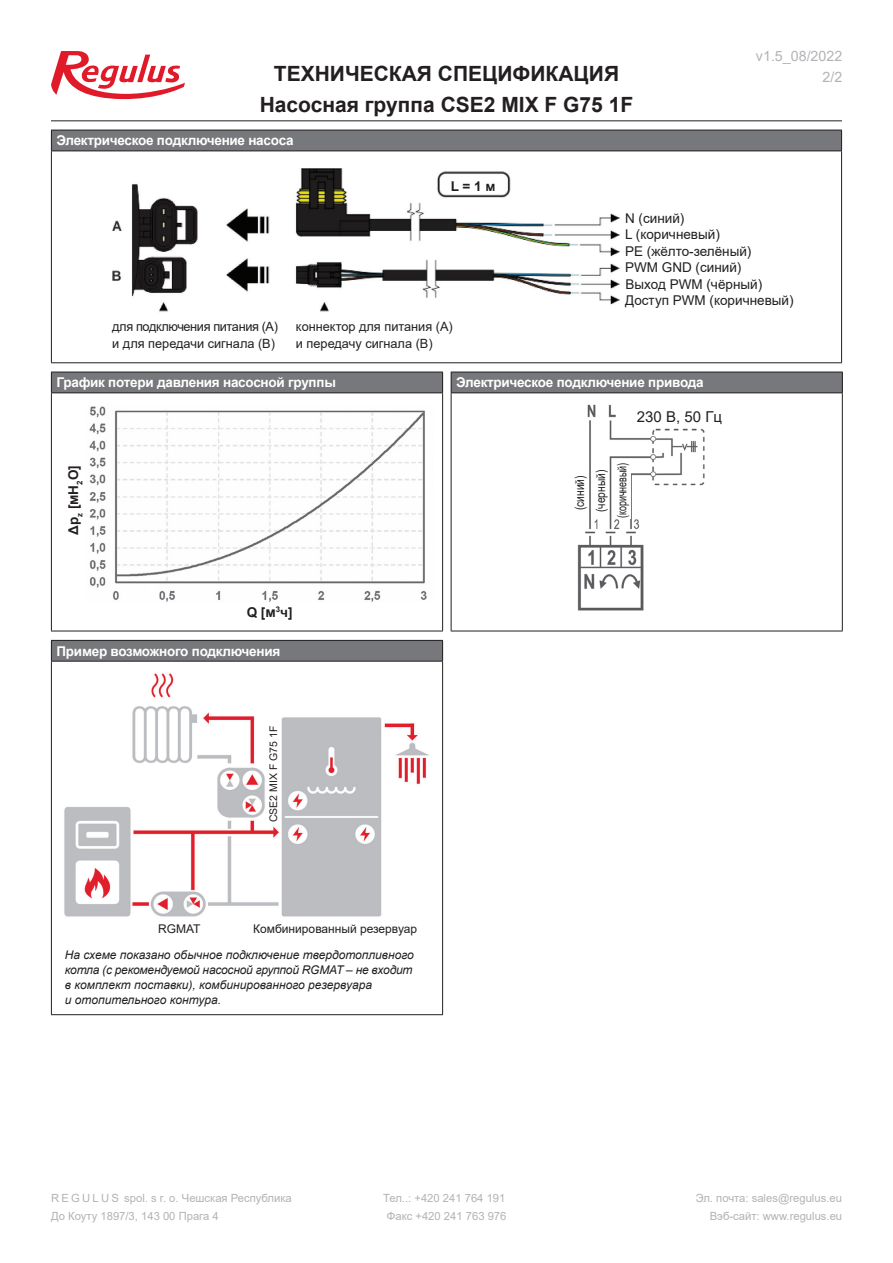
<style>
.page{position:relative;width:893px;height:1263px;background:#fff}
.page>*{position:absolute;margin:0;border:0;box-sizing:border-box;transform-origin:0 0}
.t1{font:700 21px/30.8px "Arial";color:#231f20;text-align:center}
.t2{font:15px "Arial";color:#231f20}
.t3{font:14.25px/21px "Arial";color:#b2b3b7;text-align:right}
.t4{font:700 13.5px "Arial";letter-spacing:-.02em;color:#fff}
.t5{font:13.5px/16.5px "Arial";color:#231f20}
.t6{font:700 13.5px "Arial";color:#231f20}
.t7{font:12.75px/16.5px "Arial";letter-spacing:-.03em;color:#231f20}
.t8{font:12.75px/16.5px "Arial";color:#231f20}
.t9{font:12.75px/21px "Arial";color:#231f20;text-align:center;scale:.8 1}
.t10{font:italic 12px/15px "Arial";color:#231f20}
.t11{font:12px "Arial";color:#231f20}
.t12{font:11.25px "Arial";color:#b2b3b7}
.t13{font:10.5px "Arial";color:#231f20}
.t14{font:700 7.8px "Arial";color:#231f20}
</style>
<div class="page">
<svg style="left:51px;top:51px;width:134px;height:48px"></svg>
<hr style="left:51px;top:120px;width:791px;height:1px;background:#231f20">
<div style="left:51px;top:372px;width:392px;height:21px;background:#76787b"></div>
<svg style="left:442px;top:373px;width:1px;height:19px"></svg>
<hr style="left:51px;top:372px;width:392px;height:1px;background:#231f20">
<svg style="left:51px;top:372px;width:1px;height:20px"></svg>
<hr style="left:51px;top:392px;width:392px;height:1px;background:#231f20">
<hr style="left:51px;top:393px;width:1px;height:238px;background:#231f20">
<hr style="left:51px;top:631px;width:392px;height:1px;background:#231f20">
<hr style="left:442px;top:393px;width:1px;height:238px;background:#231f20">
<div style="left:51px;top:130px;width:791px;height:21px;background:#76787b"></div>
<svg style="left:841px;top:131px;width:1px;height:20px"></svg>
<hr style="left:51px;top:130px;width:791px;height:1px;background:#231f20">
<svg style="left:51px;top:130px;width:1px;height:21px"></svg>
<hr style="left:51px;top:151px;width:791px;height:1px;background:#231f20">
<hr style="left:51px;top:151px;width:1px;height:211px;background:#231f20">
<hr style="left:51px;top:362px;width:791px;height:1px;background:#231f20">
<hr style="left:841px;top:151px;width:1px;height:211px;background:#231f20">
<img style="left:89px;top:406px;width:338px;height:196px">
<div style="left:451px;top:372px;width:391px;height:21px;background:#76787b"></div>
<svg style="left:842px;top:373px;width:1px;height:19px"></svg>
<hr style="left:451px;top:372px;width:392px;height:1px;background:#231f20">
<svg style="left:451px;top:372px;width:1px;height:20px"></svg>
<hr style="left:451px;top:392px;width:392px;height:1px;background:#231f20">
<hr style="left:451px;top:393px;width:1px;height:238px;background:#231f20">
<hr style="left:451px;top:631px;width:392px;height:1px;background:#231f20">
<hr style="left:842px;top:393px;width:1px;height:238px;background:#231f20">
<img style="left:577px;top:404px;width:128px;height:207px">
<div style="left:570px;top:461px;width:19px;height:64px;background:#fff"></div>
<div style="left:592px;top:463px;width:17px;height:56px;background:#fff"></div>
<div style="left:613px;top:462px;width:17px;height:57px;background:#fff"></div>
<div style="left:624px;top:405px;width:111px;height:22px;background:#fff"></div>
<img style="left:112px;top:168px;width:508px;height:144px">
<div style="left:443px;top:178px;width:60px;height:15px;background:#fff"></div>
<div style="left:51px;top:640px;width:392px;height:21px;background:#76787b"></div>
<svg style="left:442px;top:641px;width:1px;height:20px"></svg>
<hr style="left:51px;top:640px;width:392px;height:1px;background:#231f20">
<svg style="left:51px;top:641px;width:1px;height:20px"></svg>
<hr style="left:51px;top:661px;width:392px;height:1px;background:#231f20">
<hr style="left:51px;top:662px;width:1px;height:352px;background:#231f20">
<hr style="left:51px;top:1014px;width:392px;height:1px;background:#231f20">
<hr style="left:442px;top:662px;width:1px;height:352px;background:#231f20">
<img style="left:64px;top:673px;width:365px;height:244px">
<h1 class="t1" style="left:260px;top:59px;width:375px">ТЕХНИЧЕСКАЯ СПЕЦИФИКАЦИЯ<br>Насосная группа CSE2 MIX F G75 1F</h1>
<p class="t4" style="left:57px;top:131px;width:239px">Электрическое подключение насоса</p>
<p class="t6" style="left:451px;top:176px;width:46px">L = 1 м</p>
<p class="t3" style="left:756px;top:46px;width:88px">v1.5_08/2022<br>2/2</p>
<p class="t7" style="left:112px;top:318px;width:167px">для подключения питания (А) и для передачи сигнала (В)</p>
<p class="t8" style="left:296px;top:318px;width:158px">коннектор для питания (А) и передачу сигнала (В)</p>
<p class="t5" style="left:625px;top:210px;width:170px">N (синий)<br>L (коричневый)<br>PE (жёлто-зелёный)<br>PWM GND (синий)<br>выход PWM (чёрный)<br>Доступ PWM (коричневый)</p>
<p class="t4" style="left:57px;top:373px;width:281px">График потери давления насосной группы</p>
<p class="t6" style="left:64px;top:535px;width:71px;rotate:-90deg">Δp<sub>z</sub> [МH O]</p>
<p class="t14" style="left:74px;top:485px;width:6px;rotate:-90deg">2</p>
<p class="t6" style="left:247px;top:602px;width:47px">Q [М<sup>3</sup>ч]</p>
<p class="t4" style="left:57px;top:641px;width:225px">Пример возможного подключения</p>
<p class="t13" style="left:266px;top:822px;width:98px;rotate:-90deg">CSE2 MIX F G75 1F</p>
<p class="t4" style="left:456px;top:373px;width:249px">Электрическое подключение привода</p>
<p class="t2" style="left:637px;top:406px;width:87px">230 В, 50 Гц</p>
<p class="t9" style="left:569px;top:518px;width:71px;rotate:-90deg">(синий) (черный) (коричневый)</p>
<p class="t11" style="left:158px;top:920px;width:44px">RGMAT</p>
<p class="t11" style="left:253px;top:920px;width:165px">Комбинированный резервуар</p>
<p class="t10" style="left:65px;top:947px;width:351px">На схеме показано обычное подключение твердотопливного котла (с рекомендуемой насосной группой RGMAT – не входит в комплект поставки), комбинированного резервуара<br>и отопительного контура.</p>
<p class="t12" style="left:51px;top:1191px;width:242px">R E G U L U S spol. s r. o. Чешская Республика</p>
<p class="t12" style="left:383px;top:1191px;width:124px">Тел..: +420 241 764 191</p>
<p class="t12" style="left:696px;top:1191px;width:148px">Эл. почта: sales@regulus.eu</p>
<p class="t12" style="left:51px;top:1209px;width:169px">До Коуту 1897/3, 143 00 Прага 4</p>
<p class="t12" style="left:387px;top:1209px;width:121px">Факс +420 241 763 976</p>
<p class="t12" style="left:710px;top:1209px;width:134px">Вэб-сайт: www.regulus.eu</p>
</div>
